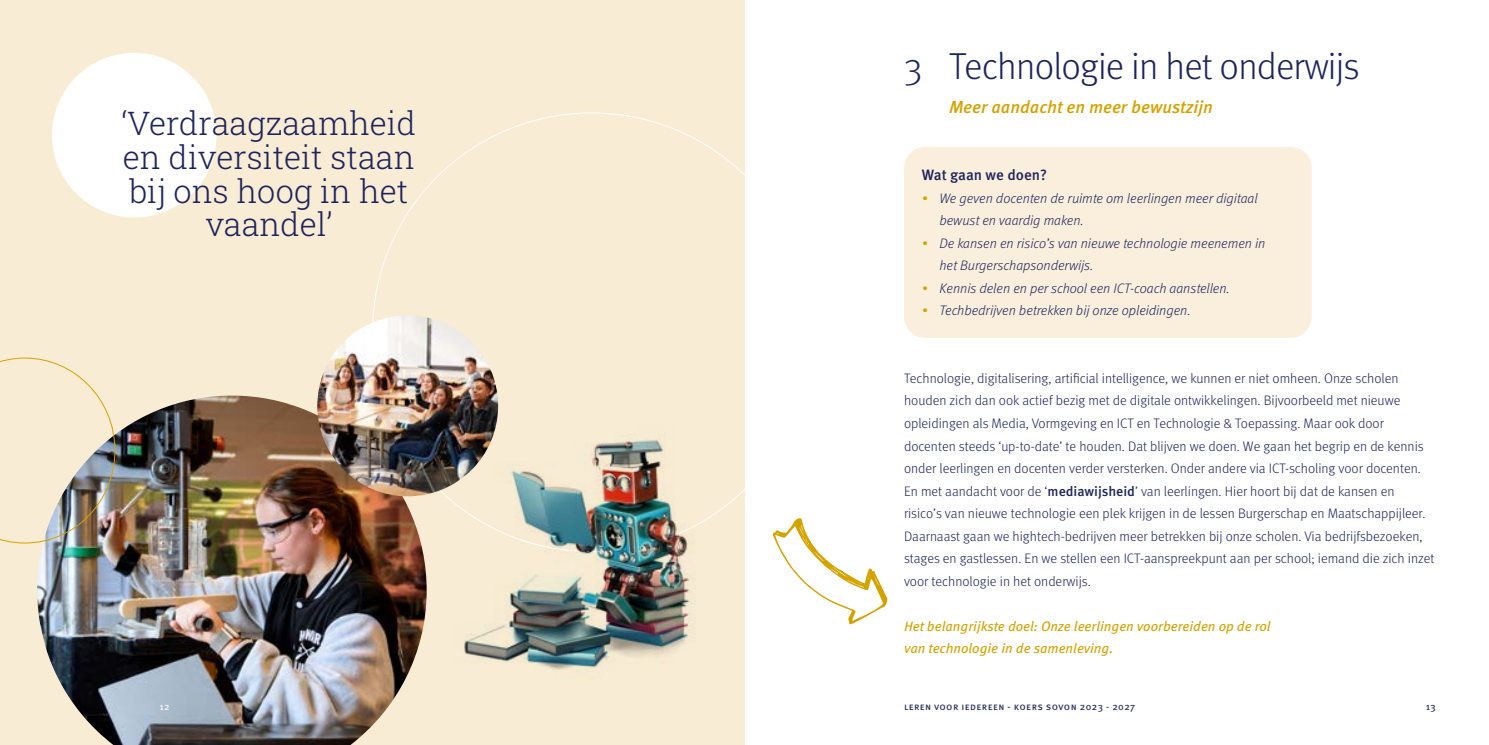
<style>
.page{position:relative;width:1489px;height:745px;background:#fff}
.page>*{position:absolute;margin:0;border:0;box-sizing:border-box;transform-origin:0 0}
.t1{font:300 37.5px "Meta Pro";letter-spacing:-.02em;color:#1d245d}
.t2{font:300 32.5px/33.8px "Roboto Slab";color:#1d245d;text-align:center}
.t3{font:italic 500 17.5px "Meta Pro";color:#d6a200}
.t4{font:500 15px "Meta Pro";color:#1d245d}
.t5{font:300 13.75px/22.5px "Meta Pro";color:#1d245d}
.t6{font:italic 300 13.75px/22.5px "Meta Pro";color:#1d245d}
.t7{font:italic 13.75px/22.5px "Meta Pro";color:#d6a200}
.t8{font:10px "Meta Pro";letter-spacing:.04em;color:#1d245d}
.t9{font:10px "Meta Pro";color:#fff}
.s1{color:#d6a200}
.s2{font-weight:500}
</style>
<div class="page">
<div style="left:0;top:0;width:744px;height:744px;background:#f8ecd4"></div>
<div style="left:904px;top:147px;width:407px;height:191px;background:#f9efdc;border-radius:21px"></div>
<svg style="left:772px;top:518px;width:115px;height:106px"></svg>
<img style="left:37px;top:395px;width:389px;height:349px">
<img style="left:434px;top:423px;width:283px;height:249px">
<img style="left:317px;top:315px;width:181px;height:181px;border-radius:90px">
<svg style="left:0;top:357px;width:115px;height:186px"></svg>
<div style="left:52px;top:53px;width:164px;height:164px;background:#fff;border-radius:50%"></div>
<h2 class="t2" style="left:121px;top:105px;width:296px">‘Verdraagzaamheid en diversiteit staan bij ons hoog in het vaandel’</h2>
<p class="t9" style="left:159px;top:698px;width:12px">12</p>
<h1 class="t1" style="left:904px;top:39px;width:457px">3 Technologie in het onderwijs</h1>
<p class="t3" style="left:949px;top:93px;width:265px">Meer aandacht en meer bewustzijn</p>
<p class="t4" style="left:921px;top:163px;width:127px">Wat gaan we doen?</p>
<p class="t6" style="left:939px;top:186px;width:319px;text-indent:-18px"><span class="s1">•</span> We geven docenten de ruimte om leerlingen meer digitaal bewust en vaardig maken.</p>
<p class="t6" style="left:939px;top:231px;width:327px;text-indent:-18px"><span class="s1">•</span> De kansen en risico’s van nieuwe technologie meenemen in het Burgerschapsonderwijs.</p>
<p class="t6" style="left:921px;top:276px;width:309px"><span class="s1">•</span> Kennis delen en per school een ICT-coach aanstellen.</p>
<p class="t6" style="left:921px;top:298px;width:270px"><span class="s1">•</span> Techbedrijven betrekken bij onze opleidingen.</p>
<p class="t5" style="left:904px;top:366px;width:532px">Technologie, digitalisering, artificial intelligence, we kunnen er niet omheen. Onze scholen houden zich dan ook actief bezig met de digitale ontwikkelingen. Bijvoorbeeld met nieuwe opleidingen als Media, Vormgeving en ICT en Technologie &amp; Toepassing. Maar ook door docenten steeds ‘up-to-date’ te houden. Dat blijven we doen. We gaan het begrip en de kennis onder leerlingen en docenten verder versterken. Onder andere via ICT-scholing voor docenten.<br>En met aandacht voor de ‘<span class="s2">mediawijsheid</span>’ van leerlingen. Hier hoort bij dat de kansen en risico’s van nieuwe technologie een plek krijgen in de lessen Burgerschap en Maatschappijleer.<br>Daarnaast gaan we hightech-bedrijven meer betrekken bij onze scholen. Via bedrijfsbezoeken, stages en gastlessen. En we stellen een ICT-aanspreekpunt aan per school; iemand die zich inzet voor technologie in het onderwijs.</p>
<p class="t7" style="left:904px;top:613px;width:368px">Het belangrijkste doel: Onze leerlingen voorbereiden op de rol van technologie in de samenleving.</p>
<p class="t8" style="left:904px;top:698px;width:233px">leren voor iedereen - koers sovon 2023 - 2027</p>
<p class="t8" style="left:1425px;top:698px;width:11px">13</p>
</div>
